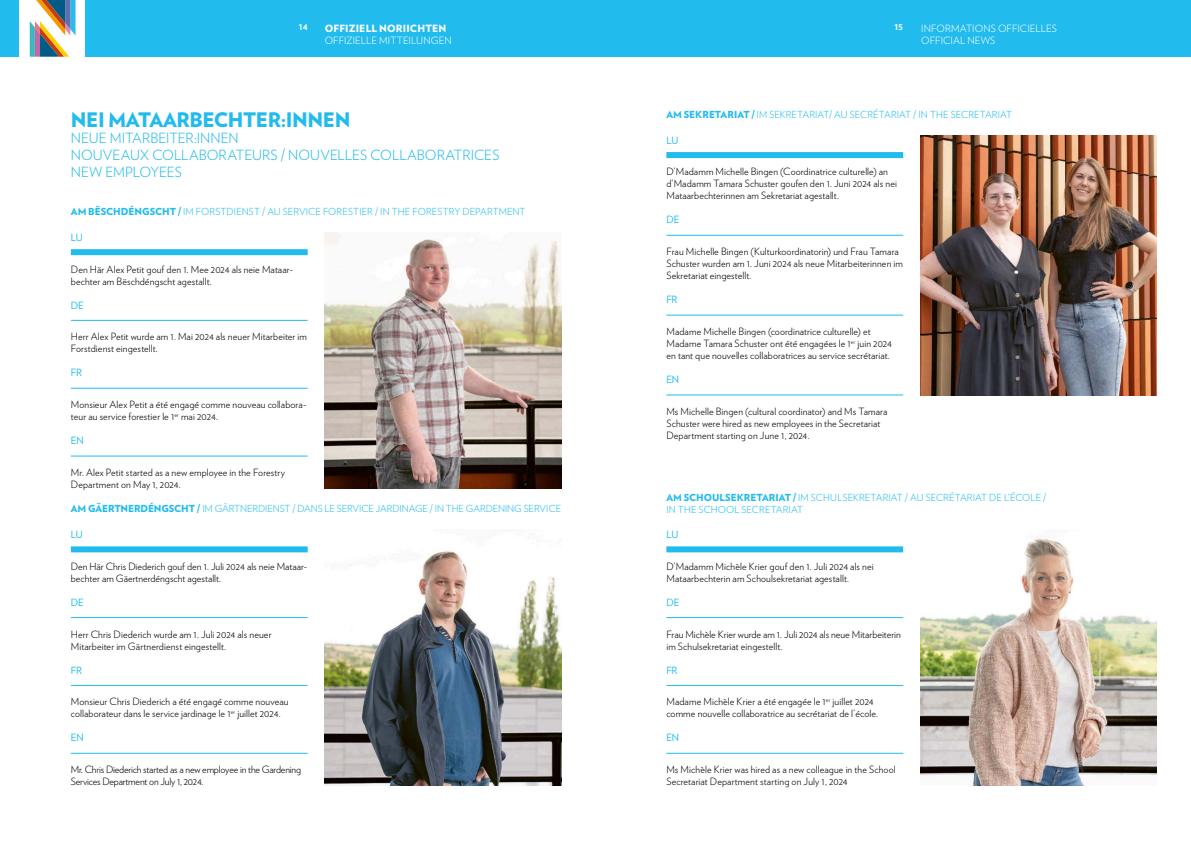
<style>
.page{position:relative;width:1191px;height:842px;background:#fff}
.page>*{position:absolute;margin:0;border:0;box-sizing:border-box;transform-origin:0 0}
.t1{font:900 20px "Verlag";letter-spacing:-.02em;color:#21bbee}
.t2{font:300 14px/16.8px "Verlag";letter-spacing:.005em;color:#21bbee}
.t3{font:300 10px/12px "Verlag";letter-spacing:.01em;color:#000}
.t4{font:300 10px/12px "Verlag";letter-spacing:-.02em;color:#000}
.t5{font:300 10px/12px "Verlag";letter-spacing:.01em;color:#fff}
.t6{font:10px "Verlag";letter-spacing:-.015em;color:#21bbee}
.t7{font:900 10px "Verlag";letter-spacing:.015em;color:#fff}
.t8{font:700 10px "Verlag";color:#fff}
.t9{font:300 9.7px/12px "Verlag";letter-spacing:.005em;color:#21bbee}
.s1{font-weight:900}
</style>
<div class="page">
<div style="left:85px;top:0;width:1106px;height:57px;background:#21bbee"></div>
<svg style="left:29px;top:0;width:46px;height:57px"></svg>
<div style="left:0;top:0;width:19px;height:57px;background:#21bbee"></div>
<div style="left:71px;top:249px;width:237px;height:6px;background:#21bbee"></div>
<hr style="left:71px;top:320px;width:237px;height:1px;background:#21bbee">
<hr style="left:71px;top:388px;width:237px;height:1px;background:#21bbee">
<hr style="left:71px;top:456px;width:237px;height:1px;background:#21bbee">
<div style="left:666px;top:152px;width:237px;height:6px;background:#21bbee"></div>
<hr style="left:666px;top:235px;width:237px;height:1px;background:#21bbee">
<hr style="left:666px;top:315px;width:237px;height:1px;background:#21bbee">
<hr style="left:666px;top:394px;width:237px;height:1px;background:#21bbee">
<div style="left:71px;top:546px;width:237px;height:6px;background:#21bbee"></div>
<hr style="left:71px;top:617px;width:237px;height:1px;background:#21bbee">
<hr style="left:71px;top:685px;width:237px;height:1px;background:#21bbee">
<hr style="left:71px;top:753px;width:237px;height:1px;background:#21bbee">
<img style="left:325px;top:233px;width:236px;height:255px">
<img style="left:920px;top:136px;width:237px;height:259px">
<img style="left:325px;top:551px;width:236px;height:234px">
<div style="left:666px;top:546px;width:237px;height:6px;background:#21bbee"></div>
<hr style="left:666px;top:617px;width:237px;height:1px;background:#21bbee">
<hr style="left:666px;top:685px;width:237px;height:1px;background:#21bbee">
<hr style="left:666px;top:753px;width:237px;height:1px;background:#21bbee">
<img style="left:920px;top:536px;width:237px;height:249px">
<p class="t8" style="left:299px;top:18px;width:10px">14</p>
<p class="t8" style="left:894px;top:18px;width:10px">15</p>
<p class="t7" style="left:325px;top:20px;width:123px">OFFIZIELL NORIICHTEN</p>
<p class="t5" style="left:325px;top:34px;width:128px">OFFIZIELLE MITTEILUNGEN</p>
<p class="t5" style="left:921px;top:22px;width:137px">INFORMATIONS OFFICIELLES<br>OFFICIAL NEWS</p>
<h1 class="t1" style="left:71px;top:103px;width:281px">NEI MATAARBECHTER:INNEN</h1>
<h2 class="t2" style="left:71px;top:129px;width:430px">NEUE MITARBEITER:INNEN<br>NOUVEAUX COLLABORATEURS / NOUVELLES COLLABORATRICES<br>NEW EMPLOYEES</h2>
<p class="t9" style="left:71px;top:205px;width:456px"><span class="s1">AM BËSCHDÉNGSCHT /</span> IM FORSTDIENST / AU SERVICE FORESTIER / IN THE FORESTRY DEPARTMENT</p>
<p class="t6" style="left:71px;top:230px;width:13px">LU</p>
<p class="t3" style="left:71px;top:262px;width:224px">Den Här Alex Petit gouf den 1. Mee 2024 als neie Mataar&shy;bechter am Bëschdéngscht agestallt.</p>
<p class="t6" style="left:71px;top:297px;width:15px">DE</p>
<p class="t3" style="left:71px;top:330px;width:238px">Herr Alex Petit wurde am 1. Mai 2024 als neuer Mitarbeiter im<br>Forstdienst eingestellt.</p>
<p class="t6" style="left:71px;top:365px;width:13px">FR</p>
<p class="t3" style="left:71px;top:398px;width:237px">Monsieur Alex Petit a été engagé comme nouveau collabora&shy;teur au service forestier le 1<sup>er</sup> mai 2024.</p>
<p class="t6" style="left:71px;top:433px;width:14px">EN</p>
<p class="t3" style="left:71px;top:466px;width:216px">Mr. Alex Petit started as a new employee in the Forestry<br>Department on May 1, 2024.</p>
<p class="t9" style="left:71px;top:502px;width:492px"><span class="s1">AM GÄERTNERDÉNGSCHT /</span> IM GÄRTNERDIENST / DANS LE SERVICE JARDINAGE / IN THE GARDENING SERVICE</p>
<p class="t6" style="left:71px;top:527px;width:13px">LU</p>
<p class="t3" style="left:71px;top:560px;width:238px">Den Här Chris Diederich gouf den 1. Juli 2024 als neie Mataar&shy;bechter am Gäertnerdéngscht agestallt.</p>
<p class="t6" style="left:71px;top:595px;width:15px">DE</p>
<p class="t3" style="left:71px;top:627px;width:202px">Herr Chris Diederich wurde am 1. Juli 2024 als neuer<br>Mitarbeiter im Gärtnerdienst eingestellt.</p>
<p class="t6" style="left:71px;top:662px;width:13px">FR</p>
<p class="t3" style="left:71px;top:695px;width:219px">Monsieur Chris Diederich a été engagé comme nouveau collaborateur dans le service jardinage le 1<sup>er</sup> juillet 2024.</p>
<p class="t6" style="left:71px;top:730px;width:14px">EN</p>
<p class="t4" style="left:71px;top:763px;width:232px">Mr. Chris Diederich started as a new employee in the Gardening<br>Services Department on July 1, 2024.</p>
<p class="t9" style="left:666px;top:108px;width:347px"><span class="s1">AM SEKRETARIAT /</span> IM SEKRETARIAT/ AU SECRÉTARIAT / IN THE SECRETARIAT</p>
<p class="t6" style="left:666px;top:132px;width:13px">LU</p>
<p class="t3" style="left:666px;top:165px;width:232px">D’Madamm Michelle Bingen (Coordinatrice culturelle) an d’Madamm Tamara Schuster goufen den 1. Juni 2024 als nei<br>Mataarbechterinnen am Sekretariat agestallt.</p>
<p class="t6" style="left:666px;top:212px;width:15px">DE</p>
<p class="t3" style="left:666px;top:245px;width:238px">Frau Michelle Bingen (Kulturkoordinatorin) und Frau Tamara<br>Schuster wurden am 1. Juni 2024 als neue Mitarbeiterinnen im<br>Sekretariat eingestellt.</p>
<p class="t6" style="left:666px;top:292px;width:13px">FR</p>
<p class="t3" style="left:666px;top:325px;width:227px">Madame Michelle Bingen (coordinatrice culturelle) et<br>Madame Tamara Schuster ont été engagées le 1<sup>er</sup> juin 2024 en tant que nouvelles collaboratrices au service secrétariat.</p>
<p class="t6" style="left:666px;top:372px;width:14px">EN</p>
<p class="t3" style="left:666px;top:405px;width:223px">Ms Michelle Bingen (cultural coordinator) and Ms Tamara<br>Schuster were hired as new employees in the Secretariat<br>Department starting on June 1, 2024.</p>
<p class="t9" style="left:666px;top:491px;width:381px"><span class="s1">AM SCHOULSEKRETARIAT /</span> IM SCHULSEKRETARIAT / AU SECRÉTARIAT DE L’ÉCOLE /<br>IN THE SCHOOL SECRETARIAT</p>
<p class="t6" style="left:666px;top:527px;width:13px">LU</p>
<p class="t3" style="left:666px;top:560px;width:209px">D’Madamm Michèle Krier gouf den 1. Juli 2024 als nei<br>Mataarbechterin am Schoulsekretariat agestallt.</p>
<p class="t6" style="left:666px;top:595px;width:15px">DE</p>
<p class="t3" style="left:666px;top:627px;width:236px">Frau Michèle Krier wurde am 1. Juli 2024 als neue Mitarbeiterin im Schulsekretariat eingestellt.</p>
<p class="t6" style="left:666px;top:662px;width:13px">FR</p>
<p class="t3" style="left:666px;top:695px;width:213px">Madame Michèle Krier a été engagée le 1<sup>er</sup> juillet 2024 comme nouvelle collaboratrice au secrétariat de l’école.</p>
<p class="t6" style="left:666px;top:730px;width:14px">EN</p>
<p class="t3" style="left:666px;top:763px;width:231px">Ms Michèle Krier was hired as a new colleague in the School<br>Secretariat Department starting on July 1, 2024</p>
</div>
